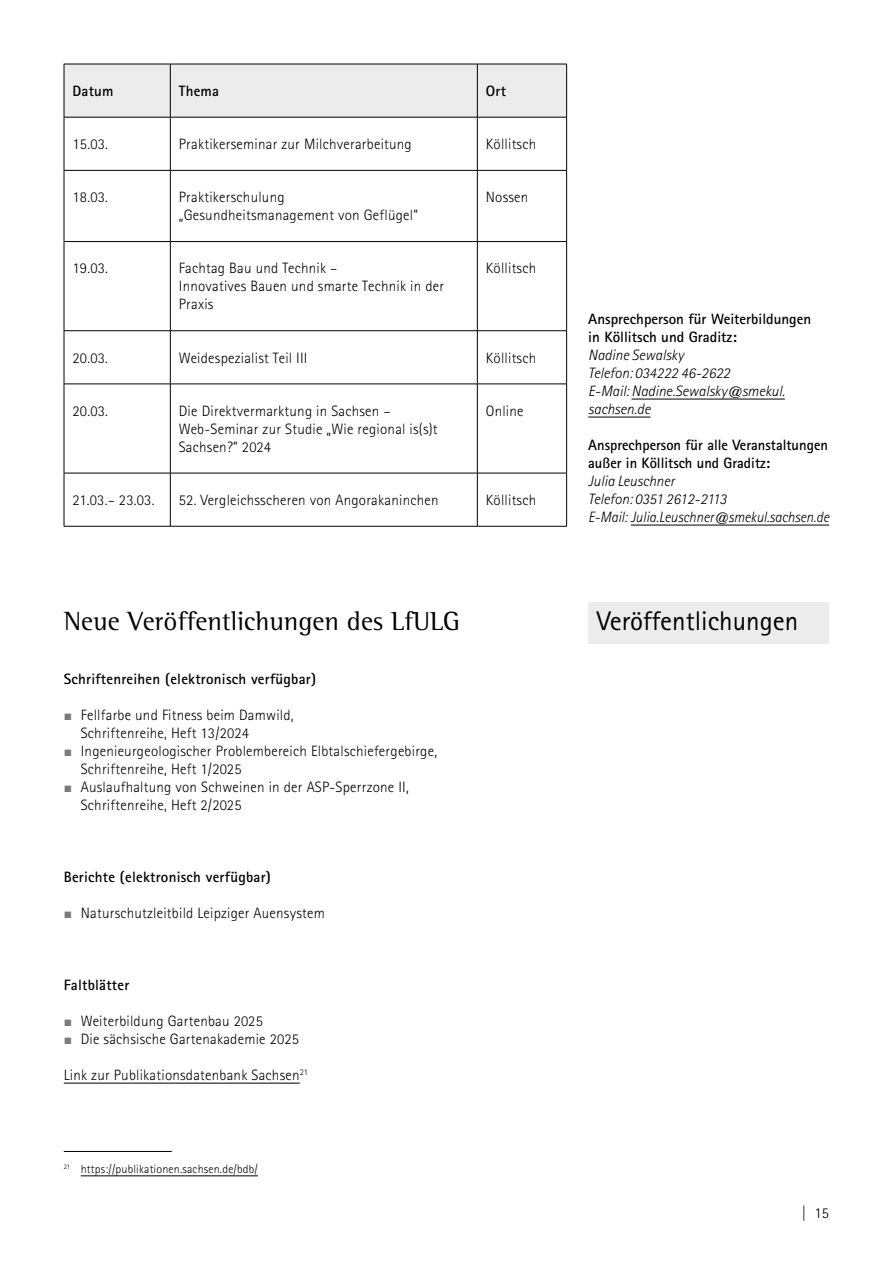
<style>
.page{position:relative;width:893px;height:1263px;background:#fff}
.page>*{position:absolute;margin:0;border:0;box-sizing:border-box;transform-origin:0 0}
.Überschrift_H1{font:27px "Rotis Semi Serif Std";color:#000}
.Überschrift_Rubriken{font:27px "Rotis Sans Serif Std";color:#000}
.Tabelle_10pt_linksbündig{font:300 15px/18px "Rotis Sans Serif Std";letter-spacing:.015em;color:#000}
.Ansprechpartner_fett{font:700 15px/18px "Rotis Sans Serif Std";color:#000}
.Ansprechpartner_kursiv{font:italic 300 15px/18px "Rotis Sans Serif Std";color:#000}
.Überschrift_H3{font:700 15px "Rotis Sans Serif Std";letter-spacing:.015em;color:#000}
.Ansprechpartner_kursiv-2{font:italic 300 15px "Rotis Sans Serif Std";color:#000;scale:.96 1}
.Fließtext_Blocksatz_10pt{font:300 15px "Rotis Sans Serif Std";letter-spacing:.015em;color:#000}
.Tabelle_10pt_linksbündig-2{font:700 15px "Rotis Sans Serif Std";letter-spacing:.015em;color:#000}
.Fußnote{font:300 12px "Rotis Sans Serif Std";letter-spacing:.015em;color:#000}
.s1{color:#7b7b7a}
</style>
<div class="page">
<hr style="left:64px;top:1083px;width:236px;height:1px;background:#000">
<div style="left:65px;top:65px;width:501px;height:52px;background:#ececed"></div>
<hr style="left:64px;top:64px;width:106px;height:1px;background:#000">
<hr style="left:64px;top:64px;width:1px;height:53px;background:#000">
<hr style="left:170px;top:64px;width:307px;height:1px;background:#000">
<hr style="left:170px;top:64px;width:1px;height:53px;background:#000">
<hr style="left:477px;top:64px;width:90px;height:1px;background:#000">
<hr style="left:477px;top:64px;width:1px;height:53px;background:#000">
<hr style="left:566px;top:64px;width:1px;height:53px;background:#000">
<hr style="left:64px;top:117px;width:106px;height:1px;background:#000">
<hr style="left:170px;top:117px;width:307px;height:1px;background:#000">
<hr style="left:477px;top:117px;width:90px;height:1px;background:#000">
<hr style="left:64px;top:117px;width:1px;height:53px;background:#000">
<hr style="left:170px;top:117px;width:1px;height:53px;background:#000">
<hr style="left:477px;top:117px;width:1px;height:53px;background:#000">
<hr style="left:566px;top:117px;width:1px;height:53px;background:#000">
<hr style="left:64px;top:170px;width:106px;height:1px;background:#000">
<hr style="left:64px;top:171px;width:1px;height:70px;background:#000">
<hr style="left:170px;top:170px;width:307px;height:1px;background:#000">
<hr style="left:170px;top:171px;width:1px;height:70px;background:#000">
<hr style="left:477px;top:170px;width:90px;height:1px;background:#000">
<hr style="left:477px;top:171px;width:1px;height:70px;background:#000">
<hr style="left:566px;top:171px;width:1px;height:70px;background:#000">
<hr style="left:64px;top:241px;width:106px;height:1px;background:#000">
<hr style="left:64px;top:242px;width:1px;height:88px;background:#000">
<hr style="left:170px;top:241px;width:307px;height:1px;background:#000">
<hr style="left:170px;top:242px;width:1px;height:88px;background:#000">
<hr style="left:477px;top:241px;width:90px;height:1px;background:#000">
<hr style="left:477px;top:242px;width:1px;height:88px;background:#000">
<hr style="left:566px;top:242px;width:1px;height:88px;background:#000">
<hr style="left:64px;top:330px;width:106px;height:1px;background:#000">
<hr style="left:64px;top:331px;width:1px;height:53px;background:#000">
<hr style="left:170px;top:330px;width:307px;height:1px;background:#000">
<hr style="left:170px;top:331px;width:1px;height:53px;background:#000">
<hr style="left:477px;top:330px;width:90px;height:1px;background:#000">
<hr style="left:477px;top:331px;width:1px;height:53px;background:#000">
<hr style="left:566px;top:331px;width:1px;height:53px;background:#000">
<hr style="left:64px;top:384px;width:106px;height:1px;background:#000">
<hr style="left:64px;top:384px;width:1px;height:89px;background:#000">
<hr style="left:170px;top:384px;width:307px;height:1px;background:#000">
<hr style="left:170px;top:384px;width:1px;height:89px;background:#000">
<hr style="left:477px;top:384px;width:90px;height:1px;background:#000">
<hr style="left:477px;top:384px;width:1px;height:89px;background:#000">
<hr style="left:566px;top:384px;width:1px;height:89px;background:#000">
<hr style="left:64px;top:473px;width:106px;height:1px;background:#000">
<hr style="left:64px;top:473px;width:1px;height:53px;background:#000">
<hr style="left:170px;top:473px;width:307px;height:1px;background:#000">
<hr style="left:170px;top:473px;width:1px;height:53px;background:#000">
<hr style="left:477px;top:473px;width:90px;height:1px;background:#000">
<hr style="left:477px;top:473px;width:1px;height:53px;background:#000">
<hr style="left:566px;top:473px;width:1px;height:53px;background:#000">
<hr style="left:64px;top:526px;width:106px;height:1px;background:#000">
<hr style="left:170px;top:526px;width:307px;height:1px;background:#000">
<hr style="left:477px;top:526px;width:90px;height:1px;background:#000">
<hr style="left:64px;top:1151px;width:108px;height:1px;background:#000">
<hr style="left:81px;top:1175px;width:177px;height:1px;background:#000">
<hr style="left:631px;top:399px;width:154px;height:1px;background:#000">
<hr style="left:588px;top:417px;width:62px;height:1px;background:#000">
<hr style="left:631px;top:525px;width:198px;height:1px;background:#000">
<div style="left:588px;top:602px;width:241px;height:42px;background:#ececed"></div>
<p class="Tabelle_10pt_linksbündig-2" style="left:73px;top:81px;width:43px">Datum</p>
<p class="Tabelle_10pt_linksbündig-2" style="left:179px;top:81px;width:42px">Thema</p>
<p class="Tabelle_10pt_linksbündig-2" style="left:486px;top:81px;width:22px">Ort</p>
<p class="Tabelle_10pt_linksbündig" style="left:73px;top:135px;width:37px">15.03.</p>
<p class="Tabelle_10pt_linksbündig" style="left:179px;top:135px;width:235px">Praktikerseminar zur Milchverarbeitung</p>
<p class="Tabelle_10pt_linksbündig" style="left:486px;top:135px;width:52px">Köllitsch</p>
<p class="Tabelle_10pt_linksbündig" style="left:73px;top:188px;width:37px">18.03.</p>
<p class="Tabelle_10pt_linksbündig" style="left:179px;top:188px;width:241px">Praktikerschulung „Gesundheitsmanagement von Geflügel”</p>
<p class="Tabelle_10pt_linksbündig" style="left:486px;top:188px;width:44px">Nossen</p>
<p class="Tabelle_10pt_linksbündig" style="left:73px;top:259px;width:37px">19.03.</p>
<p class="Tabelle_10pt_linksbündig" style="left:179px;top:259px;width:267px">Fachtag Bau und Technik –<br>Innovatives Bauen und smarte Technik in der<br>Praxis</p>
<p class="Tabelle_10pt_linksbündig" style="left:486px;top:259px;width:52px">Köllitsch</p>
<p class="Tabelle_10pt_linksbündig" style="left:73px;top:349px;width:37px">20.03.</p>
<p class="Tabelle_10pt_linksbündig" style="left:179px;top:349px;width:130px">Weidespezialist Teil III</p>
<p class="Tabelle_10pt_linksbündig" style="left:486px;top:349px;width:52px">Köllitsch</p>
<p class="Tabelle_10pt_linksbündig" style="left:73px;top:402px;width:37px">20.03.</p>
<p class="Tabelle_10pt_linksbündig" style="left:179px;top:402px;width:260px">Die Direktvermarktung in Sachsen –<br>Web-Seminar zur Studie „Wie regional is(s)t<br>Sachsen?” 2024</p>
<p class="Tabelle_10pt_linksbündig" style="left:486px;top:402px;width:39px">Online</p>
<p class="Tabelle_10pt_linksbündig" style="left:73px;top:491px;width:84px">21.03.– 23.03.</p>
<p class="Tabelle_10pt_linksbündig" style="left:179px;top:491px;width:261px">52. Vergleichsscheren von Angorakaninchen</p>
<p class="Tabelle_10pt_linksbündig" style="left:486px;top:491px;width:52px">Köllitsch</p>
<h1 class="Überschrift_H1" style="left:64px;top:605px;width:398px">Neue Veröffentlichungen des LfULG</h1>
<h1 class="Überschrift_H3" style="left:64px;top:669px;width:254px">Schriftenreihen (elektronisch verfügbar)</h1>
<p class="Tabelle_10pt_linksbündig" style="left:81px;top:706px;width:214px;text-indent:-17px"><span class="s1">▪</span> Fellfarbe und Fitness beim Damwild,<br>Schriftenreihe, Heft 13/2024</p>
<p class="Tabelle_10pt_linksbündig" style="left:81px;top:742px;width:358px;text-indent:-17px"><span class="s1">▪</span> Ingenieurgeologischer Problembereich Elbtalschiefergebirge,<br>Schriftenreihe, Heft 1/2025</p>
<p class="Tabelle_10pt_linksbündig" style="left:81px;top:778px;width:330px;text-indent:-17px"><span class="s1">▪</span> Auslaufhaltung von Schweinen in der ASP-Sperrzone II,<br>Schriftenreihe, Heft 2/2025</p>
<h1 class="Überschrift_H3" style="left:64px;top:867px;width:209px">Berichte (elektronisch verfügbar)</h1>
<p class="Tabelle_10pt_linksbündig" style="left:64px;top:904px;width:263px"><span class="s1">▪</span> Naturschutzleitbild Leipziger Auensystem</p>
<h1 class="Überschrift_H3" style="left:64px;top:975px;width:67px">Faltblätter</h1>
<p class="Tabelle_10pt_linksbündig" style="left:64px;top:1012px;width:201px"><span class="s1">▪</span> Weiterbildung Gartenbau 2025</p>
<p class="Tabelle_10pt_linksbündig" style="left:64px;top:1030px;width:237px"><span class="s1">▪</span> Die sächsische Gartenakademie 2025</p>
<p class="Fließtext_Blocksatz_10pt" style="left:64px;top:1066px;width:246px">Link zur Publikationsdatenbank Sachsen<sup>21</sup></p>
<p class="Fußnote" style="left:64px;top:1162px;width:196px"><sup>21</sup> https://publikationen.sachsen.de/bdb/</p>
<p class="Ansprechpartner_fett" style="left:588px;top:310px;width:225px">Ansprechperson für Weiterbildungen in Köllitsch und Graditz:</p>
<p class="Ansprechpartner_kursiv" style="left:588px;top:346px;width:97px">Nadine Sewalsky</p>
<p class="Ansprechpartner_kursiv" style="left:588px;top:364px;width:143px">Telefon: 034222 46-2622</p>
<p class="Ansprechpartner_kursiv" style="left:588px;top:382px;width:198px">E-Mail: Nadine.Sewalsky@smekul. sachsen.de</p>
<p class="Ansprechpartner_fett" style="left:588px;top:436px;width:241px">Ansprechperson für alle Veranstaltungen außer in Köllitsch und Graditz:</p>
<p class="Ansprechpartner_kursiv" style="left:588px;top:472px;width:88px">Julia Leuschner</p>
<p class="Ansprechpartner_kursiv" style="left:588px;top:490px;width:140px">Telefon: 0351 2612-2113</p>
<p class="Ansprechpartner_kursiv-2" style="left:588px;top:508px;width:252px">E-Mail: Julia.Leuschner@smekul.sachsen.de</p>
<h1 class="Überschrift_Rubriken" style="left:597px;top:605px;width:203px">Veröffentlichungen</h1>
<p class="Tabelle_10pt_linksbündig" style="left:802px;top:1204px;width:29px">| 15</p>
</div>
